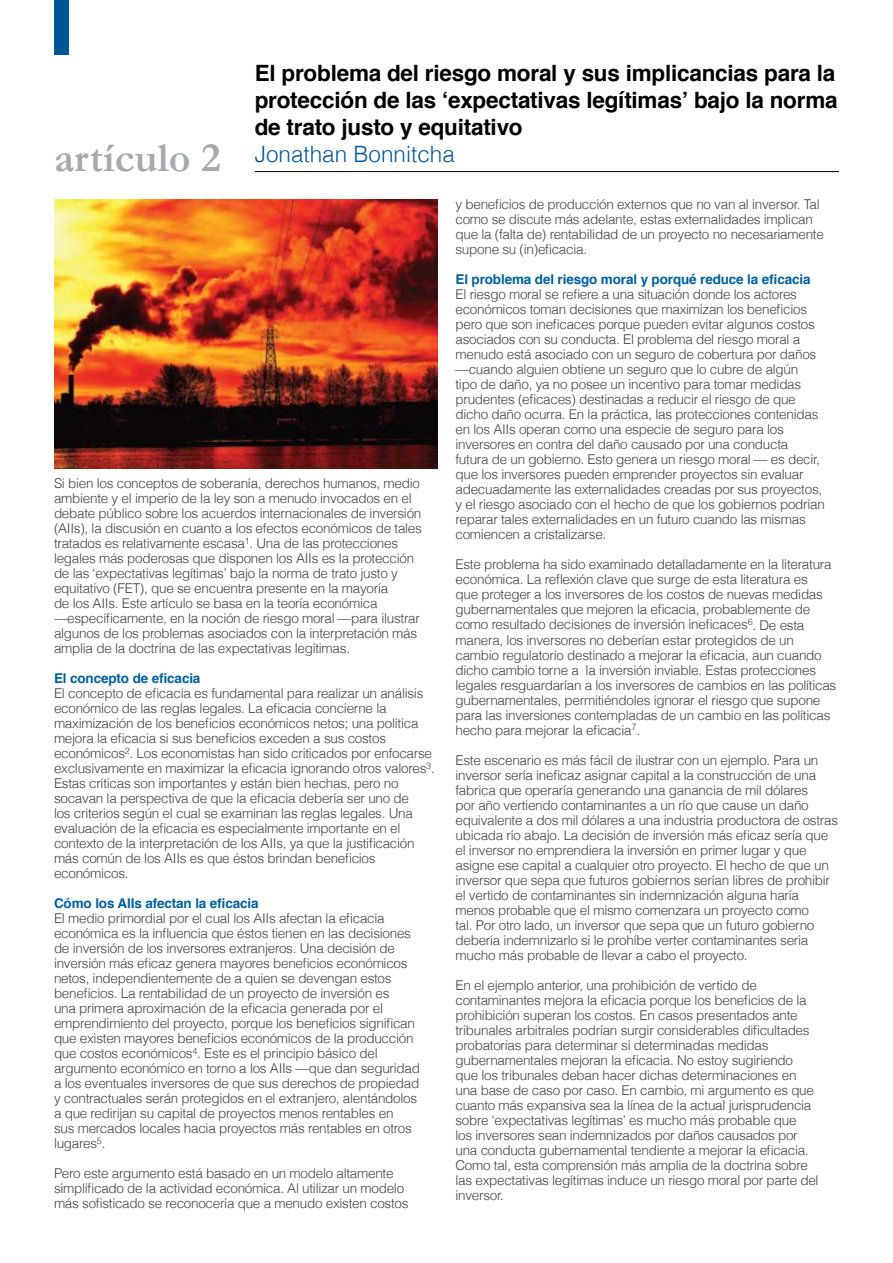
<style>
.page{position:relative;width:893px;height:1263px;background:#fff}
.page>*{position:absolute;margin:0;border:0;box-sizing:border-box;transform-origin:0 0}
.t1{font:700 42px "Garamond";color:#a7a9ac}
.t2{font:700 22.5px/27px "Helvetica";letter-spacing:-.01em;color:#000;text-align:justify}
.t3{font:300 22.5px "Helvetica";color:#005595}
.t4{font:300 13.5px/15px "Helvetica";letter-spacing:-.02em;color:#414142}
.t5{font:700 13.5px "Helvetica";letter-spacing:-.01em;color:#005f9c}
</style>
<div class="page">
<div style="left:54px;top:0;width:14px;height:54px;background:#005595"></div>
<hr style="left:255px;top:171px;width:584px;height:1px;background:#000">
<img style="left:54px;top:200px;width:383px;height:269px">
<h2 class="t2" style="left:255px;top:60px;width:584px">El problema del riesgo moral y sus implicancias para la protección de las ‘expectativas legítimas’ bajo la norma de trato justo y equitativo</h2>
<h2 class="t3" style="left:255px;top:140px;width:202px">Jonathan Bonnitcha</h2>
<p class="t4" style="left:455px;top:197px;width:370px">y beneficios de producción externos que no van al inversor. Tal como se discute más adelante, estas externalidades implican que la (falta de) rentabilidad de un proyecto no necesariamente supone su (in)eficacia.</p>
<p class="t5" style="left:455px;top:269px;width:357px">El problema del riesgo moral y porqué reduce la eficacia</p>
<p class="t4" style="left:455px;top:287px;width:371px">El riesgo moral se refiere a una situación donde los actores económicos toman decisiones que maximizan los beneficios pero que son ineficaces porque pueden evitar algunos costos asociados con su conducta. El problema del riesgo moral a menudo está asociado con un seguro de cobertura por daños —cuando alguien obtiene un seguro que lo cubre de algún<br>tipo de daño, ya no posee un incentivo para tomar medidas prudentes (eficaces) destinadas a reducir el riesgo de que dicho daño ocurra. En la práctica, las protecciones contenidas en los AIIs operan como una especie de seguro para los inversores en contra del daño causado por una conducta<br>futura de un gobierno. Esto genera un riesgo moral — es decir, que los inversores pueden emprender proyectos sin evaluar adecuadamente las externalidades creadas por sus proyectos, y el riesgo asociado con el hecho de que los gobiernos podrían reparar tales externalidades en un futuro cuando las mismas comiencen a cristalizarse.</p>
<p class="t4" style="left:455px;top:557px;width:382px">Este problema ha sido examinado detalladamente en la literatura económica. La reflexión clave que surge de esta literatura es<br>que proteger a los inversores de los costos de nuevas medidas gubernamentales que mejoren la eficacia, probablemente de como resultado decisiones de inversión ineficaces<sup>6</sup>. De esta manera, los inversores no deberían estar protegidos de un cambio regulatorio destinado a mejorar la eficacia, aun cuando dicho cambio torne a la inversión inviable. Estas protecciones legales resguardarían a los inversores de cambios en las políticas gubernamentales, permitiéndoles ignorar el riesgo que supone para las inversiones contempladas de un cambio en las políticas hecho para mejorar la eficacia<sup>7</sup>.</p>
<p class="t4" style="left:455px;top:752px;width:384px">Este escenario es más fácil de ilustrar con un ejemplo. Para un inversor sería ineficaz asignar capital a la construcción de una fabrica que operaría generando una ganancia de mil dólares<br>por año vertiendo contaminantes a un río que cause un daño equivalente a dos mil dólares a una industria productora de ostras ubicada río abajo. La decisión de inversión más eficaz sería que el inversor no emprendiera la inversión en primer lugar y que asigne ese capital a cualquier otro proyecto. El hecho de que un inversor que sepa que futuros gobiernos serían libres de prohibir el vertido de contaminantes sin indemnización alguna haría menos probable que el mismo comenzara un proyecto como<br>tal. Por otro lado, un inversor que sepa que un futuro gobierno debería indemnizarlo si le prohíbe verter contaminantes seria mucho más probable de llevar a cabo el proyecto.</p>
<p class="t4" style="left:455px;top:977px;width:365px">En el ejemplo anterior, una prohibición de vertido de contaminantes mejora la eficacia porque los beneficios de la prohibición superan los costos. En casos presentados ante tribunales arbitrales podrían surgir considerables dificultades probatorias para determinar si determinadas medidas gubernamentales mejoran la eficacia. No estoy sugiriendo que los tribunales deban hacer dichas determinaciones en una base de caso por caso. En cambio, mi argumento es que cuanto más expansiva sea la línea de la actual jurisprudencia sobre ‘expectativas legítimas’ es mucho más probable que<br>los inversores sean indemnizados por daños causados por una conducta gubernamental tendiente a mejorar la eficacia.<br>Como tal, esta comprensión más amplia de la doctrina sobre las expectativas legítimas induce un riesgo moral por parte del inversor.</p>
<h1 class="t1" style="left:54px;top:132px;width:168px">artículo 2</h1>
<p class="t4" style="left:54px;top:476px;width:369px">Si bien los conceptos de soberanía, derechos humanos, medio ambiente y el imperio de la ley son a menudo invocados en el debate público sobre los acuerdos internacionales de inversión (AIIs), la discusión en cuanto a los efectos económicos de tales tratados es relativamente escasa<sup>1</sup>. Una de las protecciones legales más poderosas que disponen los AIIs es la protección de las ‘expectativas legítimas’ bajo la norma de trato justo y equitativo (FET), que se encuentra presente en la mayoría<br>de los AIIs. Este artículo se basa en la teoría económica —específicamente, en la noción de riesgo moral —para ilustrar algunos de los problemas asociados con la interpretación más amplia de la doctrina de las expectativas legítimas.</p>
<p class="t5" style="left:54px;top:667px;width:148px">El concepto de eficacia</p>
<p class="t4" style="left:54px;top:686px;width:382px">El concepto de eficacia es fundamental para realizar un análisis económico de las reglas legales. La eficacia concierne la maximización de los beneficios económicos netos; una política mejora la eficacia si sus beneficios exceden a sus costos económicos<sup>2</sup>. Los economistas han sido criticados por enfocarse exclusivamente en maximizar la eficacia ignorando otros valores<sup>3</sup>.<br>Estas críticas son importantes y están bien hechas, pero no socavan la perspectiva de que la eficacia debería ser uno de<br>los criterios según el cual se examinan las reglas legales. Una evaluación de la eficacia es especialmente importante en el contexto de la interpretación de los AIIs, ya que la justificación más común de los AIIs es que éstos brindan beneficios económicos.</p>
<p class="t5" style="left:54px;top:892px;width:206px">Cómo los AIIs afectan la eficacia</p>
<p class="t4" style="left:54px;top:911px;width:368px">El medio primordial por el cual los AIIs afectan la eficacia económica es la influencia que éstos tienen en las decisiones de inversión de los inversores extranjeros. Una decisión de inversión más eficaz genera mayores beneficios económicos netos, independientemente de a quien se devengan estos beneficios. La rentabilidad de un proyecto de inversión es<br>una primera aproximación de la eficacia generada por el emprendimiento del proyecto, porque los beneficios significan que existen mayores beneficios económicos de la producción que costos económicos<sup>4</sup>. Este es el principio básico del argumento económico en torno a los AIIs —que dan seguridad a los eventuales inversores de que sus derechos de propiedad y contractuales serán protegidos en el extranjero, alentándolos a que redirijan su capital de proyectos menos rentables en<br>sus mercados locales hacia proyectos más rentables en otros lugares<sup>5</sup>.</p>
<p class="t4" style="left:54px;top:1166px;width:356px">Pero este argumento está basado en un modelo altamente simplificado de la actividad económica. Al utilizar un modelo más sofisticado se reconocería que a menudo existen costos</p>
</div>
